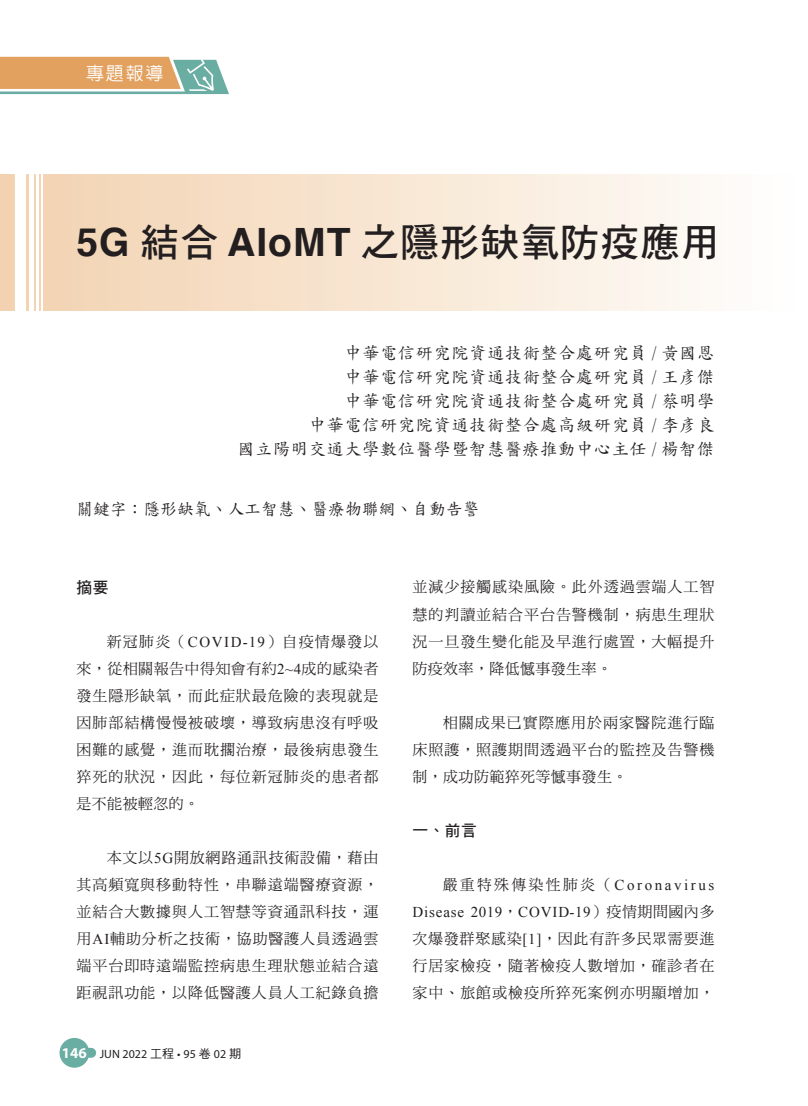
<style>
.page{position:relative;width:808px;height:1106px;background:#fff}
.page>*{position:absolute;margin:0;border:0;box-sizing:border-box;transform-origin:0 0}
.t1{font:39px "DF Hei Std W7";letter-spacing:.03em;color:#231f20}
.t2{font:500 18px "AR Hei B5";color:#fff}
.t3{font:17.25px/24px "DF Kai Shu Std W5";letter-spacing:.035em;color:#231f20;text-align:right}
.t4{font:17.25px "DF Biao Kai Shu Std W5";letter-spacing:.025em;color:#231f20;scale:.95 1}
.t5{font:15.75px "DF Hei Std W7";color:#231f20}
.t6{font:15px/27px "DF Ming Std W5";letter-spacing:.06em;color:#231f20;text-align:justify}
.t7{font:15px/27px "Times New Roman";letter-spacing:.055em;color:#231f20;text-align:right}
.t8{font:12px "Myriad Pro";color:#231f20}
.s1{font-family:"Helvetica";font-weight:700}
.s2{font-family:"Times New Roman"}
.s3{font-weight:700;font-size:15px;color:#fff}
.s4{font-family:"DF Hei Std W5"}
.s5{font-family:"DF Ming Std W5"}
</style>
<div class="page">
<svg style="left:0;top:57px;width:229px;height:37px"></svg>
<div style="left:60px;top:1037px;width:29px;height:30px;background:#6aada2;border-radius:50%"></div>
<div style="left:70px;top:1047px;width:26px;height:10px;background:#6aada2;border-radius:5px"></div>
<div style="left:0;top:174px;width:808px;height:136px;background:linear-gradient(to right,#f2d1af,#fefefd)"></div>
<div style="left:15px;top:171px;width:10px;height:142px;background:#fff"></div>
<div style="left:29px;top:171px;width:5px;height:142px;background:#fff"></div>
<hr style="left:36px;top:171px;width:3px;height:142px;background:#fff">
<hr style="left:41px;top:171px;width:1px;height:142px;background:#fff">
<p class="t2" style="left:86px;top:64px;width:79px">專題報導</p>
<h1 class="t1" style="left:77px;top:221px;width:645px"><span class="s1">5G</span> 結合 <span class="s1">AIoMT</span> 之隱形缺氧防疫應用</h1>
<p class="t3" style="left:237px;top:340px;width:478px">中華電信研究院資通技術整合處研究員 / 黃國恩<br>中華電信研究院資通技術整合處研究員 / 王彥傑<br>中華電信研究院資通技術整合處研究員 / 蔡明學<br>中華電信研究院資通技術整合處高級研究員 / 李彥良<br>國立陽明交通大學數位醫學暨智慧醫療推動中心主任 / 楊智傑</p>
<p class="t4" style="left:77px;top:499px;width:425px">關鍵字：隱形缺氧、人工智慧、醫療物聯網、自動告警</p>
<p class="t5" style="left:77px;top:579px;width:33px">摘要</p>
<p class="t6" style="left:77px;top:627px;width:303px;text-indent:30px">新冠肺炎（<span class="s2">COVID-19</span>）自疫情爆發以來，從相關報告中得知會有約<span class="s2">2~4</span>成的感染者發生隱形缺氧，而此症狀最危險的表現就是因肺部結構慢慢被破壞，導致病患沒有呼吸困難的感覺，進而耽擱治療，最後病患發生猝死的狀況，因此，每位新冠肺炎的患者都是不能被輕忽的。</p>
<p class="t6" style="left:77px;top:843px;width:303px;text-indent:30px">本文以<span class="s2">5G</span>開放網路通訊技術設備，藉由其高頻寬與移動特性，串聯遠端醫療資源，並結合大數據與人工智慧等資通訊科技，運用<span class="s2">AI</span>輔助分析之技術，協助醫護人員透過雲端平台即時遠端監控病患生理狀態並結合遠距視訊功能，以降低醫護人員人工紀錄負擔</p>
<p class="t8" style="left:62px;top:1046px;width:181px"><span class="s3">146</span> JUN 2022 <span class="s4">工程</span> • 95 <span class="s4">卷</span> 02 <span class="s4">期</span></p>
<p class="t6" style="left:412px;top:573px;width:303px">並減少接觸感染風險。此外透過雲端人工智慧的判讀並結合平台告警機制，病患生理狀況一旦發生變化能及早進行處置，大幅提升防疫效率，降低憾事發生率。</p>
<p class="t6" style="left:412px;top:708px;width:303px;text-indent:30px">相關成果已實際應用於兩家醫院進行臨床照護，照護期間透過平台的監控及告警機制，成功防範猝死等憾事發生。</p>
<p class="t5" style="left:412px;top:822px;width:66px">一、前言</p>
<p class="t7" style="left:412px;top:870px;width:303px"><span class="s5">嚴重特殊傳染性肺炎（</span>Coronavirus<br>Disease 2019<span class="s5">，</span>COVID-19<span class="s5">）疫情期間國內多</span></p>
<p class="t6" style="left:412px;top:924px;width:303px">次爆發群聚感染<span class="s2">[1]</span>，因此有許多民眾需要進行居家檢疫，隨著檢疫人數增加，確診者在家中、旅館或檢疫所猝死案例亦明顯增加，</p>
</div>
